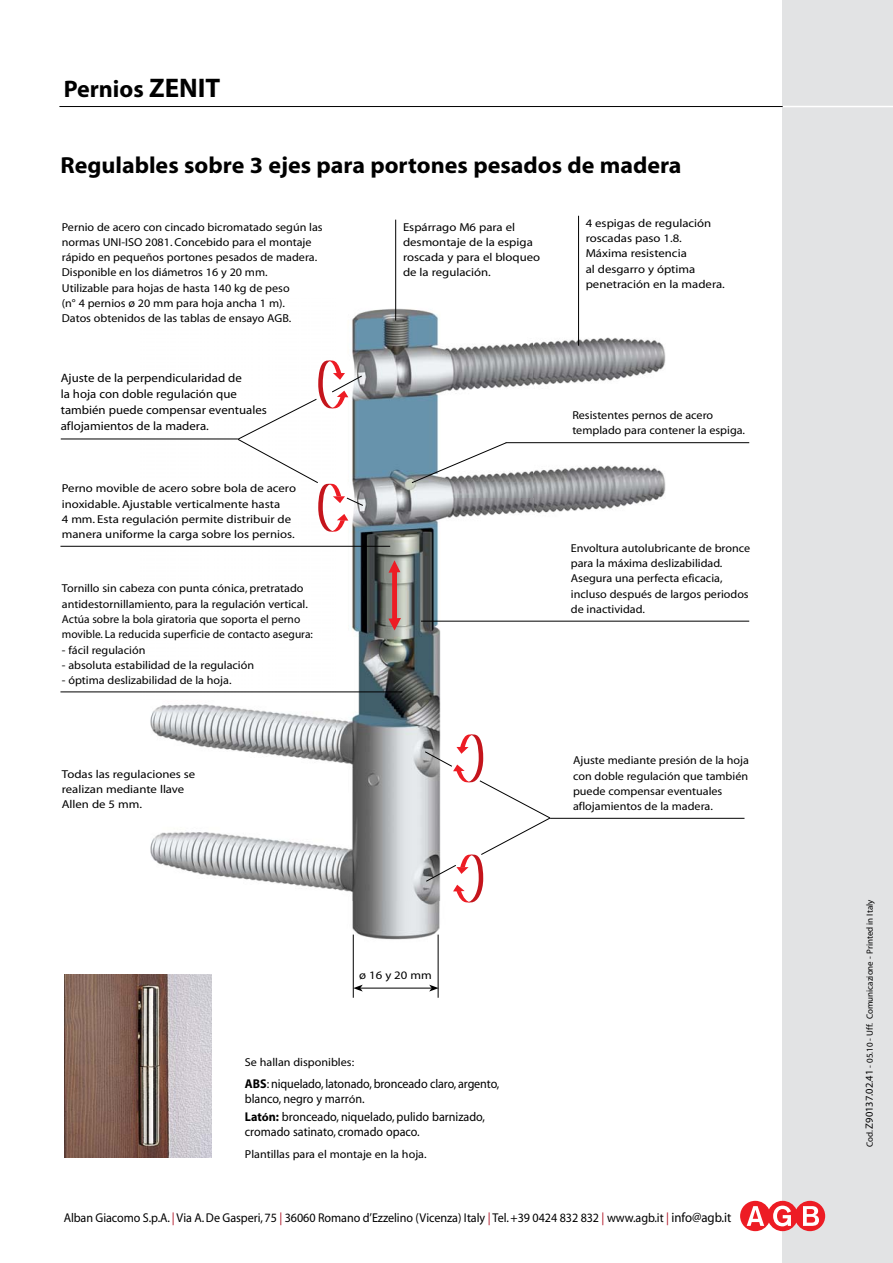
<style>
.page{position:relative;width:893px;height:1263px;background:#fff}
.page>*{position:absolute;margin:0;border:0;box-sizing:border-box;transform-origin:0 0}
.t1{font:700 24px "Myriad";color:#000}
.t2{font:700 23.25px "Myriad";color:#000}
.t3{font:12.75px/15.3px "Myriad";letter-spacing:-.005em;color:#000;scale:.95 1}
.t4{font:12.15px/16.2px "Myriad";color:#000;scale:1.06 1}
.t5{font:11.4px/15.3px "Myriad";color:#000;scale:1.06 1}
.t6{font:11.4px/15.3px "Myriad";color:#000;scale:1.11 1}
.t7{font:9px "Myriad";color:#000}
.s1{font-size:27px}
.s2{font-weight:700}
.s3{font-size:11.4px}
.s4{font-weight:700;font-size:11.4px}
.s5{color:#af1023}
.s6{font-size:13.5px}
.s7{font-size:10.5px}
</style>
<div class="page">
<div style="left:782px;top:0;width:110px;height:1263px;background:#e2e3e4"></div>
<hr style="left:782px;top:106px;width:110px;height:1px;background:#fff">
<hr style="left:59px;top:106px;width:723px;height:1px;background:#000">
<svg style="left:740px;top:1201px;width:85px;height:30px"></svg>
<img style="left:140px;top:298px;width:540px;height:654px">
<img style="left:64px;top:975px;width:147px;height:183px">
<hr style="left:395px;top:220px;width:1px;height:101px;background:#000">
<hr style="left:353px;top:935px;width:1px;height:63px;background:#000">
<hr style="left:438px;top:935px;width:1px;height:63px;background:#000">
<hr style="left:360px;top:988px;width:71px;height:1px;background:#000">
<svg style="left:353px;top:985px;width:10px;height:7px"></svg>
<svg style="left:429px;top:985px;width:9px;height:7px"></svg>
<hr style="left:578px;top:216px;width:1px;height:130px;background:#000">
<hr style="left:505px;top:442px;width:244px;height:1px;background:#000">
<svg style="left:411px;top:442px;width:95px;height:41px"></svg>
<svg style="left:388px;top:618px;width:13px;height:12px"></svg>
<svg style="left:388px;top:560px;width:12px;height:13px"></svg>
<div style="left:392px;top:572px;width:5px;height:48px;background:#ed1c24"></div>
<hr style="left:550px;top:818px;width:194px;height:1px;background:#000">
<svg style="left:424px;top:735px;width:126px;height:167px"></svg>
<hr style="left:421px;top:621px;width:328px;height:1px;background:#000">
<hr style="left:60px;top:546px;width:330px;height:1px;background:#000">
<hr style="left:60px;top:692px;width:342px;height:1px;background:#000">
<hr style="left:61px;top:439px;width:177px;height:1px;background:#000">
<svg style="left:237px;top:361px;width:126px;height:171px"></svg>
<h1 class="t1" style="left:64px;top:80px;width:158px">Pernios <span class="s1">ZENIT</span></h1>
<h2 class="t2" style="left:60px;top:156px;width:622px">Regulables sobre 3 ejes para portones pesados de madera</h2>
<p class="t5" style="left:62px;top:220px;width:248px">Pernio de acero con cincado bicromatado según las normas UNI-ISO 2081. Concebido para el montaje rápido en pequeños portones pesados de madera.<br>Disponible en los diámetros 16 y 20 mm.<br>Utilizable para hojas de hasta 140 kg de peso<br>(n° 4 pernios ø 20 mm para hoja ancha 1 m).<br>Datos obtenidos de las tablas de ensayo AGB.</p>
<p class="t6" style="left:403px;top:220px;width:125px">Espárrago M6 para el desmontaje de la espiga roscada y para el bloqueo de la regulación.</p>
<p class="t6" style="left:585px;top:216px;width:127px">4 espigas de regulación roscadas paso 1.8.<br>Máxima resistencia<br>al desgarro y óptima penetración en la madera.</p>
<p class="t4" style="left:61px;top:370px;width:196px">Ajuste de la perpendicularidad de<br>la hoja con doble regulación que también puede compensar eventuales aflojamientos de la madera.</p>
<p class="t6" style="left:62px;top:482px;width:212px">Perno movible de acero sobre bola de acero inoxidable. Ajustable verticalmente hasta<br>4 mm. Esta regulación permite distribuir de manera uniforme la carga sobre los pernios.</p>
<p class="t5" style="left:62px;top:582px;width:238px">Tornillo sin cabeza con punta cónica, pretratado antidestornillamiento, para la regulación vertical.<br>Actúa sobre la bola giratoria que soporta el perno movible. La reducida superficie de contacto asegura:</p>
<p class="t5" style="left:62px;top:643px;width:80px">- fácil regulación</p>
<p class="t5" style="left:62px;top:658px;width:183px">- absoluta estabilidad de la regulación</p>
<p class="t5" style="left:62px;top:674px;width:162px">- óptima deslizabilidad de la hoja.</p>
<p class="t6" style="left:62px;top:767px;width:122px">Todas las regulaciones se realizan mediante llave<br>Allen de 5 mm.</p>
<p class="t6" style="left:359px;top:968px;width:67px">ø 16 y 20 mm</p>
<p class="t5" style="left:245px;top:1056px;width:105px">Se hallan disponibles:</p>
<p class="t3" style="left:245px;top:1077px;width:269px"><span class="s2">ABS</span>: niquelado, latonado, bronceado claro, argento, blanco, negro y marr<span class="s3">ó</span>n.</p>
<p class="t3" style="left:245px;top:1110px;width:254px"><span class="s2">Lat</span><span class="s4">ó</span><span class="s2">n:</span> bronceado, niquelado, pulido barnizado, cromado satinato, cromado opaco.</p>
<p class="t5" style="left:245px;top:1147px;width:173px">Plantillas para el montaje en la hoja.</p>
<p class="t5" style="left:572px;top:408px;width:164px">Resistentes pernos de acero templado para contener la espiga.</p>
<p class="t5" style="left:571px;top:541px;width:171px">Envoltura autolubricante de bronce para la máxima deslizabilidad.<br>Asegura una perfecta eficacia, incluso después de largos periodos de inactividad.</p>
<p class="t5" style="left:573px;top:754px;width:167px">Ajuste mediante presión de la hoja con doble regulación que también puede compensar eventuales aflojamientos de la madera.</p>
<p class="t3" style="left:64px;top:1211px;width:704px">Alban Giacomo S.p.A. <span class="s5">|</span> Via A. De Gasperi, 75 <span class="s5">|</span> 36060 Romano d’Ezzelino (Vicenza) Italy <span class="s5">|</span> Tel. +39 0424 832 832 <span class="s5">|</span> www.agb.it <span class="s5">|</span> <span class="s6">info@agb.it</span></p>
<p class="t7" style="left:866px;top:1147px;width:249px;rotate:-90deg">Cod. <span class="s7">Z90137.02.41</span> - 05.10 - Uff. Comunicazione - Printed in Italy</p>
</div>
